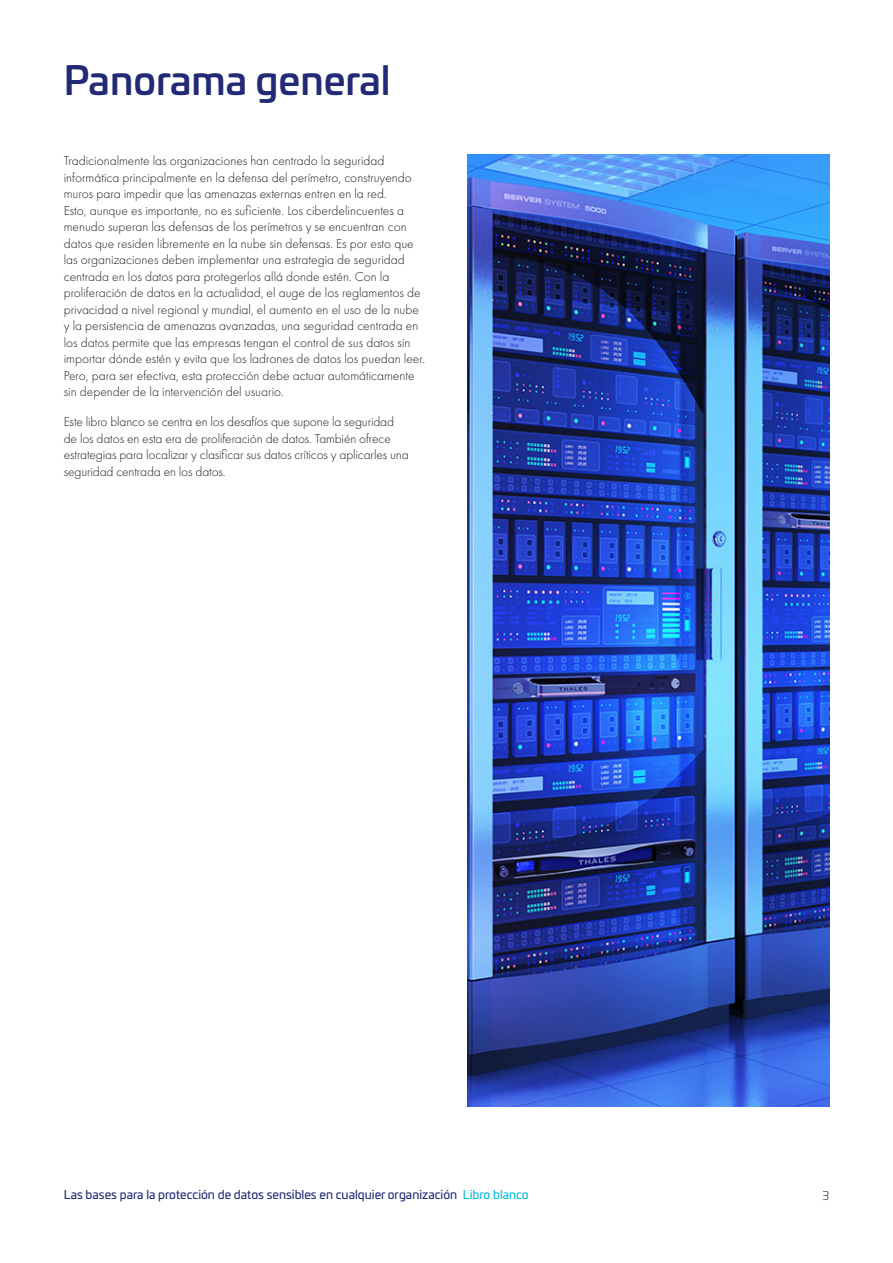
<style>
.page{position:relative;width:893px;height:1263px;background:#fff}
.page>*{position:absolute;margin:0;border:0;box-sizing:border-box;transform-origin:0 0}
.Heading_1{font:500 39px "Univia Pro";color:#222a75}
.Body_copy{font:300 13.5px/16.5px "Futura PT";color:#231f20}
.t1{font:12px "Univia Pro";color:#222a75}
.t2{font:300 12px "Univia Pro";color:#231f20}
.s1{color:#00badf}
</style>
<div class="page">
<img style="left:468px;top:155px;width:361px;height:951px">
<p class="Heading_1" style="left:64px;top:50px;width:328px">Panorama general</p>
<p class="Body_copy" style="left:64px;top:152px;width:363px">Tradicionalmente las organizaciones han centrado la seguridad informática principalmente en la defensa del perímetro, construyendo muros para impedir que las amenazas externas entren en la red.<br>Esto, aunque es importante, no es suficiente. Los ciberdelincuentes a menudo superan las defensas de los perímetros y se encuentran con datos que residen libremente en la nube sin defensas. Es por esto que las organizaciones deben implementar una estrategia de seguridad centrada en los datos para protegerlos allá donde estén. Con la proliferación de datos en la actualidad, el auge de los reglamentos de privacidad a nivel regional y mundial, el aumento en el uso de la nube y la persistencia de amenazas avanzadas, una seguridad centrada en los datos permite que las empresas tengan el control de sus datos sin importar dónde estén y evita que los ladrones de datos los puedan leer.<br>Pero, para ser efectiva, esta protección debe actuar automáticamente sin depender de la intervención del usuario.</p>
<p class="Body_copy" style="left:64px;top:413px;width:346px">Este libro blanco se centra en los desafíos que supone la seguridad de los datos en esta era de proliferación de datos. También ofrece estrategias para localizar y clasificar sus datos críticos y aplicarles una seguridad centrada en los datos.</p>
<p class="t1" style="left:64px;top:1186px;width:466px">Las bases para la protección de datos sensibles en cualquier organización <span class="s1">Libro blanco</span></p>
<p class="t2" style="left:822px;top:1187px;width:8px">3</p>
</div>
